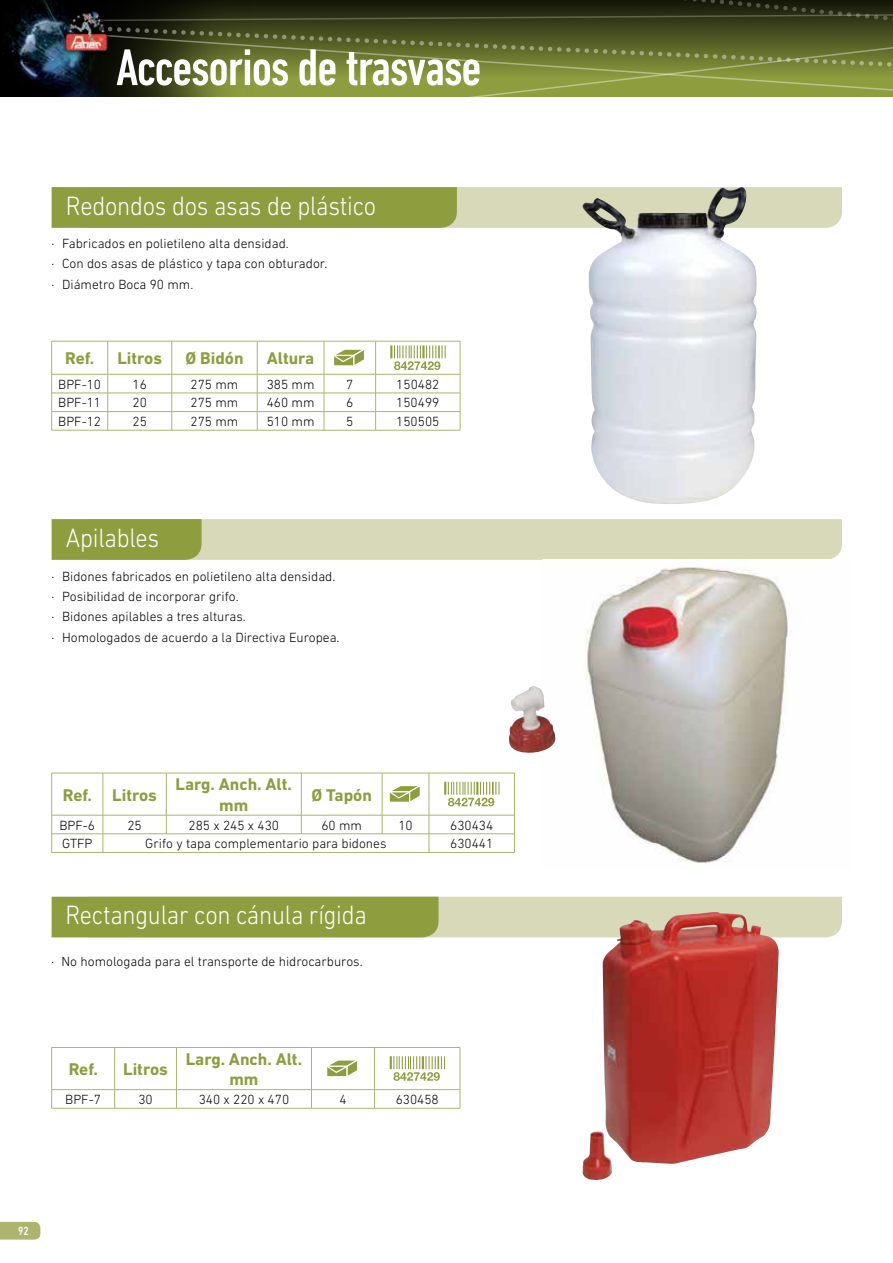
<style>
.page{position:relative;width:893px;height:1263px;background:#fff}
.page>*{position:absolute;margin:0;border:0;box-sizing:border-box;transform-origin:0 0}
.t1{font:500 condensed 52.5px "DIN Next LT Pro";letter-spacing:-.02em;color:#fff}
.t2{font:300 27px "DIN Next LT Pro";letter-spacing:-.01em;color:#fff;scale:.9 1}
.t3{font:700 17.25px/20.7px "DIN Next LT Pro";color:#8e9d3e;text-align:center}
.t4{font:300 13.5px/20.4px "DIN Next LT Pro";color:#000}
.t5{font:500 12px "DIN Next LT Pro";color:#fff;scale:.8 1}
</style>
<div class="page">
<img style="left:0;top:0;width:287px;height:97px">
<svg style="left:105px;top:31px;width:320px;height:66px;background:#5f692b"></svg>
<svg style="left:94px;top:7px;width:331px;height:24px;background:#2b2f15"></svg>
<svg style="left:425px;top:0;width:468px;height:97px;background:#5f692c"></svg>
<img style="left:64px;top:9px;width:47px;height:45px">
<svg style="left:0;top:1222px;width:40px;height:17px"></svg>
<svg style="left:52px;top:519px;width:790px;height:41px;background:#cacea2"></svg>
<svg style="left:52px;top:187px;width:790px;height:41px;background:#a7b168"></svg>
<svg style="left:52px;top:897px;width:790px;height:40px;background:#adb672"></svg>
<hr style="left:52px;top:430px;width:56px;height:1px;background:#acb46e">
<hr style="left:108px;top:430px;width:64px;height:1px;background:#acb46e">
<hr style="left:172px;top:430px;width:85px;height:1px;background:#acb46e">
<hr style="left:257px;top:430px;width:67px;height:1px;background:#acb46e">
<hr style="left:324px;top:430px;width:52px;height:1px;background:#acb46e">
<hr style="left:376px;top:430px;width:84px;height:1px;background:#acb46e">
<svg style="left:51px;top:341px;width:410px;height:89px"></svg>
<hr style="left:52px;top:1108px;width:63px;height:1px;background:#acb46e">
<hr style="left:115px;top:1108px;width:61px;height:1px;background:#acb46e">
<hr style="left:176px;top:1108px;width:135px;height:1px;background:#acb46e">
<hr style="left:311px;top:1108px;width:63px;height:1px;background:#acb46e">
<hr style="left:374px;top:1108px;width:86px;height:1px;background:#acb46e">
<svg style="left:51px;top:1047px;width:410px;height:61px"></svg>
<img style="left:582px;top:187px;width:175px;height:317px">
<img style="left:582px;top:912px;width:197px;height:268px">
<img style="left:555px;top:567px;width:235px;height:296px">
<img style="left:509px;top:686px;width:46px;height:67px">
<hr style="left:52px;top:852px;width:51px;height:1px;background:#acb46e">
<hr style="left:429px;top:852px;width:86px;height:1px;background:#acb46e">
<hr style="left:103px;top:852px;width:63px;height:1px;background:#acb46e">
<hr style="left:166px;top:852px;width:135px;height:1px;background:#acb46e">
<hr style="left:301px;top:852px;width:81px;height:1px;background:#acb46e">
<hr style="left:382px;top:852px;width:47px;height:1px;background:#acb46e">
<svg style="left:51px;top:773px;width:464px;height:79px"></svg>
<h1 class="t1" style="left:116px;top:38px;width:367px">Accesorios de trasvase</h1>
<h2 class="t2" style="left:66px;top:190px;width:346px">Redondos dos asas de plástico</h2>
<p class="t4" style="left:52px;top:233px;width:277px">· Fabricados en polietileno alta densidad.<br>· Con dos asas de plástico y tapa con obturador. · Diámetro Boca 90 mm.</p>
<p class="t3" style="left:65px;top:348px;width:31px">Ref.</p>
<p class="t3" style="left:117px;top:348px;width:46px">Litros</p>
<p class="t3" style="left:185px;top:348px;width:60px">Ø Bidón</p>
<p class="t3" style="left:267px;top:348px;width:49px">Altura</p>
<p class="t4" style="left:58px;top:374px;width:44px">BPF-10</p>
<p class="t4" style="left:133px;top:374px;width:16px">16</p>
<p class="t4" style="left:191px;top:374px;width:49px">275 mm</p>
<p class="t4" style="left:267px;top:374px;width:49px">385 mm</p>
<p class="t4" style="left:346px;top:374px;width:9px">7</p>
<p class="t4" style="left:396px;top:374px;width:45px">150482</p>
<p class="t4" style="left:58px;top:392px;width:44px">BPF-11</p>
<p class="t4" style="left:133px;top:392px;width:16px">20</p>
<p class="t4" style="left:191px;top:392px;width:49px">275 mm</p>
<p class="t4" style="left:267px;top:392px;width:49px">460 mm</p>
<p class="t4" style="left:346px;top:392px;width:9px">6</p>
<p class="t4" style="left:396px;top:392px;width:45px">150499</p>
<p class="t4" style="left:58px;top:411px;width:44px">BPF-12</p>
<p class="t4" style="left:133px;top:411px;width:16px">25</p>
<p class="t4" style="left:191px;top:411px;width:49px">275 mm</p>
<p class="t4" style="left:267px;top:411px;width:49px">510 mm</p>
<p class="t4" style="left:346px;top:411px;width:9px">5</p>
<p class="t4" style="left:396px;top:411px;width:45px">150505</p>
<h2 class="t2" style="left:66px;top:522px;width:105px">Apilables</h2>
<p class="t4" style="left:52px;top:566px;width:289px">· Bidones fabricados en polietileno alta densidad. · Posibilidad de incorporar grifo.<br>· Bidones apilables a tres alturas.<br>· Homologados de acuerdo a la Directiva Europea.</p>
<p class="t3" style="left:63px;top:784px;width:96px">Ref. Litros</p>
<p class="t3" style="left:176px;top:774px;width:118px">Larg. Anch. Alt. mm</p>
<p class="t3" style="left:312px;top:784px;width:62px">Ø Tapón</p>
<p class="t4" style="left:59px;top:815px;width:37px">BPF-6</p>
<p class="t4" style="left:127px;top:815px;width:16px">25</p>
<p class="t4" style="left:189px;top:815px;width:92px">285 x 245 x 430</p>
<p class="t4" style="left:321px;top:815px;width:42px">60 mm</p>
<p class="t4" style="left:398px;top:815px;width:16px">10</p>
<p class="t4" style="left:450px;top:815px;width:45px">630434</p>
<p class="t4" style="left:62px;top:833px;width:32px">GTFP</p>
<p class="t4" style="left:145px;top:833px;width:243px">Grifo y tapa complementario para bidones</p>
<p class="t4" style="left:450px;top:833px;width:45px">630441</p>
<h2 class="t2" style="left:65px;top:900px;width:337px">Rectangular con cánula rígida</h2>
<p class="t4" style="left:51px;top:951px;width:313px">· No homologada para el transporte de hidrocarburos.</p>
<p class="t3" style="left:69px;top:1059px;width:31px">Ref.</p>
<p class="t3" style="left:123px;top:1059px;width:46px">Litros</p>
<p class="t3" style="left:186px;top:1048px;width:118px">Larg. Anch. Alt. mm</p>
<p class="t4" style="left:65px;top:1089px;width:37px">BPF-7</p>
<p class="t4" style="left:138px;top:1089px;width:16px">30</p>
<p class="t4" style="left:199px;top:1089px;width:92px">340 x 220 x 470</p>
<p class="t4" style="left:339px;top:1089px;width:9px">4</p>
<p class="t4" style="left:396px;top:1089px;width:45px">630458</p>
<p class="t5" style="left:18px;top:1223px;width:15px">92</p>
</div>
